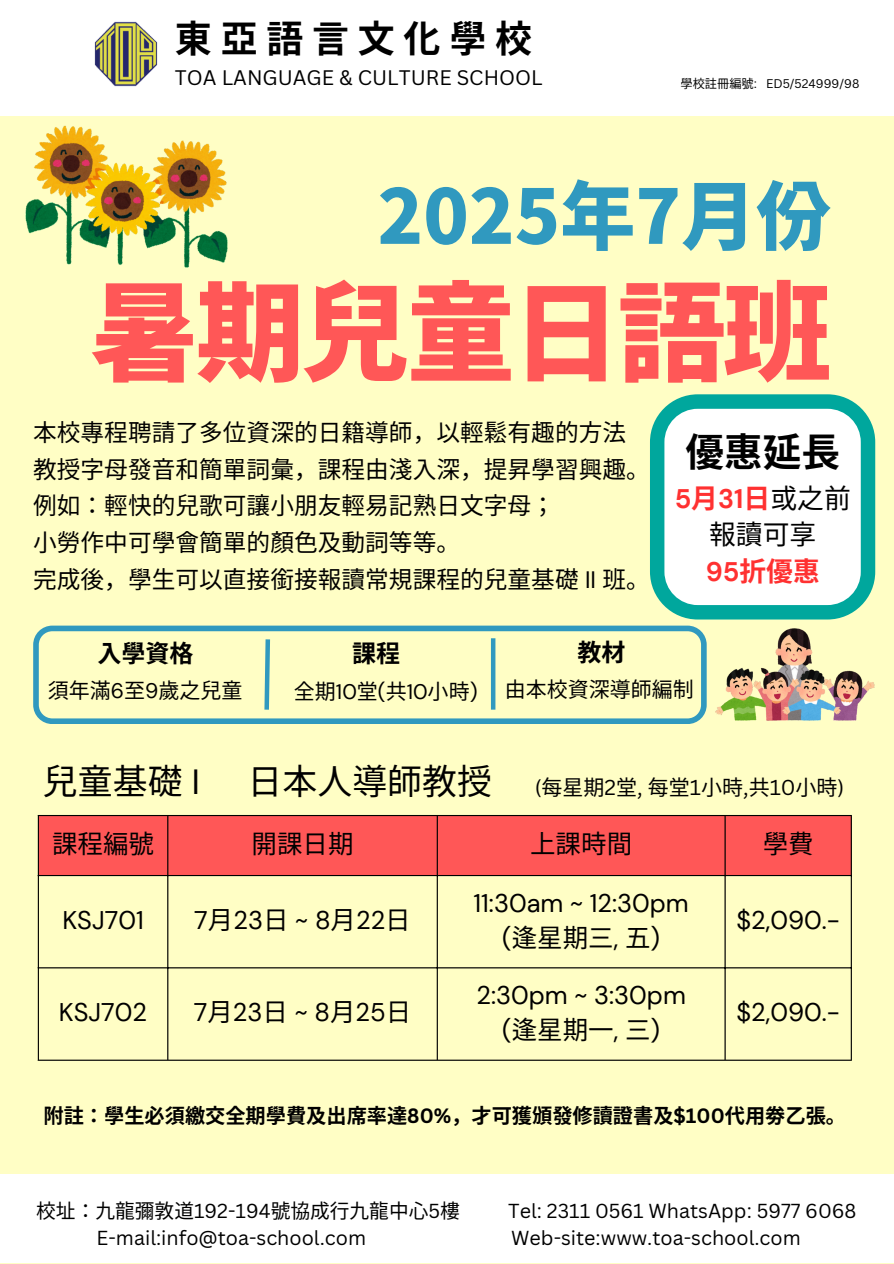
<style>
.page{position:relative;width:894px;height:1264px;background:#fff}
.page>*{position:absolute;margin:0;border:0;box-sizing:border-box;transform-origin:0 0}
.t1{font:108px "Keifont";letter-spacing:-.025em;color:#ff5757}
.t2{font:75px "Keifont";color:#3099bf}
.t3{font:700 38.7px "Noto Sans CJ Ksc";color:#000}
.t4{font:700 37.05px "Noto Sans CJ Ksc";color:#000}
.t5{font:34.95px "Noto Sans CJ Ksc";color:#000}
.t6{font:26.85px/36.5px "Noto Sans CJ Ksc";color:#000;text-align:center}
.t7{font:25.5px "DM Sans";color:#000}
.t8{font:25.5px "Noto Sans CJ Ksc";color:#000}
.t9{font:700 24px "Noto Sans CJ Ksc";color:#000}
.t10{font:23.7px "Noto Sans CJ Ksc";color:#000}
.t11{font:21px "Noto Sans CJ Ksc";color:#000}
.t12{font:20.4px "Canva Sans";color:#000}
.t13{font:700 20.25px "Noto Sans CJ Ksc";color:#000}
.t14{font:19.65px "Canva Sans";color:#000}
.t15{font:19.65px "Noto Sans CJ Ksc";color:#000}
.t16{font:12.15px "Canva Sans";color:#000}
.s1{font-family:"Noto Sans CJ Ksc"}
.s2{font-family:"DM Sans"}
.s3{font-family:"DM Sans";font-weight:700;color:#ff3131}
.s4{font-weight:700;color:#ff3131}
.s5{font-family:"Canva Sans"}
</style>
<div class="page">
<div style="left:0;top:0;width:893px;height:1263px;background:#fffec5"></div>
<div style="left:0;top:0;width:893px;height:116px;background:#fff"></div>
<img style="left:94px;top:21px;width:64px;height:66px">
<div style="left:0;top:1174px;width:893px;height:89px;background:#fff"></div>
<svg style="left:33px;top:625px;width:673px;height:98px"></svg>
<svg style="left:262px;top:634px;width:10px;height:80px"></svg>
<hr style="left:491px;top:638px;width:4px;height:71px;background:#3099bf">
<div style="left:39px;top:816px;width:811px;height:59px;background:#ff5757"></div>
<hr style="left:38px;top:816px;width:1px;height:243px;background:#000">
<hr style="left:167px;top:816px;width:1px;height:243px;background:#000">
<hr style="left:436px;top:816px;width:1px;height:243px;background:#000">
<hr style="left:724px;top:816px;width:1px;height:243px;background:#000">
<hr style="left:850px;top:816px;width:1px;height:243px;background:#000">
<hr style="left:38px;top:815px;width:813px;height:1px;background:#000">
<hr style="left:38px;top:875px;width:813px;height:1px;background:#000">
<hr style="left:38px;top:967px;width:813px;height:1px;background:#000">
<hr style="left:38px;top:1059px;width:813px;height:1px;background:#000">
<img style="left:715px;top:629px;width:158px;height:91px">
<img style="left:26px;top:125px;width:201px;height:142px">
<svg style="left:650px;top:394px;width:225px;height:225px;background:#c7ebe7"></svg>
<p class="t4" style="left:175px;top:9px;width:357px">東亞語言文化學校</p>
<p class="t12" style="left:175px;top:63px;width:369px">TOA LANGUAGE &amp; CULTURE SCHOOL</p>
<p class="t16" style="left:680px;top:75px;width:180px"><span class="s1">學校註冊編號</span>: ED5/524999/98</p>
<p class="t2" style="left:377px;top:179px;width:455px">2025年7月份</p>
<p class="t1" style="left:91px;top:279px;width:742px">暑期兒童日語班</p>
<p class="t10" style="left:33px;top:413px;width:592px">本校專程聘請了多位資深的日籍導師，以輕鬆有趣的方法</p>
<p class="t10" style="left:33px;top:450px;width:618px">教授字母發音和簡單詞彙，課程由淺入深，提昇學習興趣。</p>
<p class="t10" style="left:33px;top:487px;width:504px">例如： 輕快的兒歌可讓小朋友輕易記熟日文字母；</p>
<p class="t10" style="left:33px;top:523px;width:428px">小勞作中可學會簡單的顏色及動詞等等。</p>
<p class="t10" style="left:33px;top:560px;width:618px">完成後，學生可以直接銜接報讀常規課程的兒童基礎 <span class="s2">II</span> 班。</p>
<p class="t3" style="left:685px;top:421px;width:153px">優惠延長</p>
<p class="t6" style="left:674px;top:478px;width:178px"><span class="s3">5</span><span class="s4">月</span> <span class="s3">31</span><span class="s4">日</span>或之前報讀可享<br><span class="s3">95</span><span class="s4">折優惠</span></p>
<h2 class="t9" style="left:577px;top:632px;width:50px">教材</h2>
<p class="t9" style="left:97px;top:634px;width:97px">入學資格</p>
<p class="t9" style="left:352px;top:634px;width:48px">課程</p>
<p class="t11" style="left:48px;top:673px;width:194px">須年滿<span class="s2">6</span>至<span class="s2">9</span>歲之兒童</p>
<p class="t11" style="left:504px;top:673px;width:190px">由本校資深導師編制</p>
<h1 class="t11" style="left:294px;top:674px;width:185px">全期<span class="s2">10</span>堂<span class="s2">(</span>共<span class="s2">10</span>小時<span class="s2">)</span></h1>
<p class="t5" style="left:43px;top:753px;width:158px">兒童基礎 <span class="s2">I</span></p>
<h4 class="t5" style="left:247px;top:753px;width:246px">日本人導師教授</h4>
<h4 class="t11" style="left:534px;top:770px;width:311px"><span class="s5">(</span>每星期<span class="s5">2</span>堂<span class="s5">,</span> 每堂<span class="s5">1</span>小時<span class="s5">,</span>共<span class="s5">10</span>小時<span class="s5">)</span></h4>
<p class="t8" style="left:52px;top:823px;width:102px">課程編號</p>
<h3 class="t8" style="left:251px;top:823px;width:103px">開課日期</h3>
<h5 class="t8" style="left:530px;top:823px;width:103px">上課時間</h5>
<p class="t8" style="left:762px;top:823px;width:50px">學費</p>
<p class="t7" style="left:62px;top:903px;width:83px">KSJ701</p>
<p class="t7" style="left:194px;top:903px;width:209px">7<span class="s1">月</span>23<span class="s1">日</span> ~ 8<span class="s1">月</span>22<span class="s1">日</span></p>
<p class="t7" style="left:59px;top:996px;width:90px">KSJ702</p>
<p class="t7" style="left:194px;top:996px;width:210px">7<span class="s1">月</span>23<span class="s1">日</span> ~ 8<span class="s1">月</span>25<span class="s1">日</span></p>
<p class="t7" style="left:473px;top:886px;width:217px">11:30am ~ 12:30pm</p>
<p class="t8" style="left:502px;top:917px;width:159px"><span class="s2">(</span>逢星期三<span class="s2">,</span> 五<span class="s2">)</span></p>
<h6 class="t7" style="left:476px;top:979px;width:211px">2:30pm ~ 3:30pm</h6>
<p class="t8" style="left:502px;top:1009px;width:159px"><span class="s2">(</span>逢星期一<span class="s2">,</span> 三<span class="s2">)</span></p>
<h6 class="t7" style="left:736px;top:903px;width:105px">$2,090.-</h6>
<p class="t7" style="left:736px;top:996px;width:105px">$2,090.-</p>
<p class="t13" style="left:44px;top:1099px;width:803px">附註： 學生必須繳交全期學費及出席率達<span class="s5">80%</span>，才可獲頒發修讀證書及<span class="s5">$100</span>代用劵乙張。</p>
<p class="t15" style="left:36px;top:1194px;width:423px">校址： 九龍彌敦道<span class="s5">192-194</span>號協成行九龍中心<span class="s5">5</span>樓</p>
<p class="t14" style="left:508px;top:1196px;width:349px">Tel: 2311 0561 WhatsApp: 5977 6068</p>
<p class="t14" style="left:97px;top:1223px;width:271px">E-mail:info@toa-school.com</p>
<p class="t14" style="left:511px;top:1223px;width:291px">Web-site:www.toa-school.com</p>
</div>
